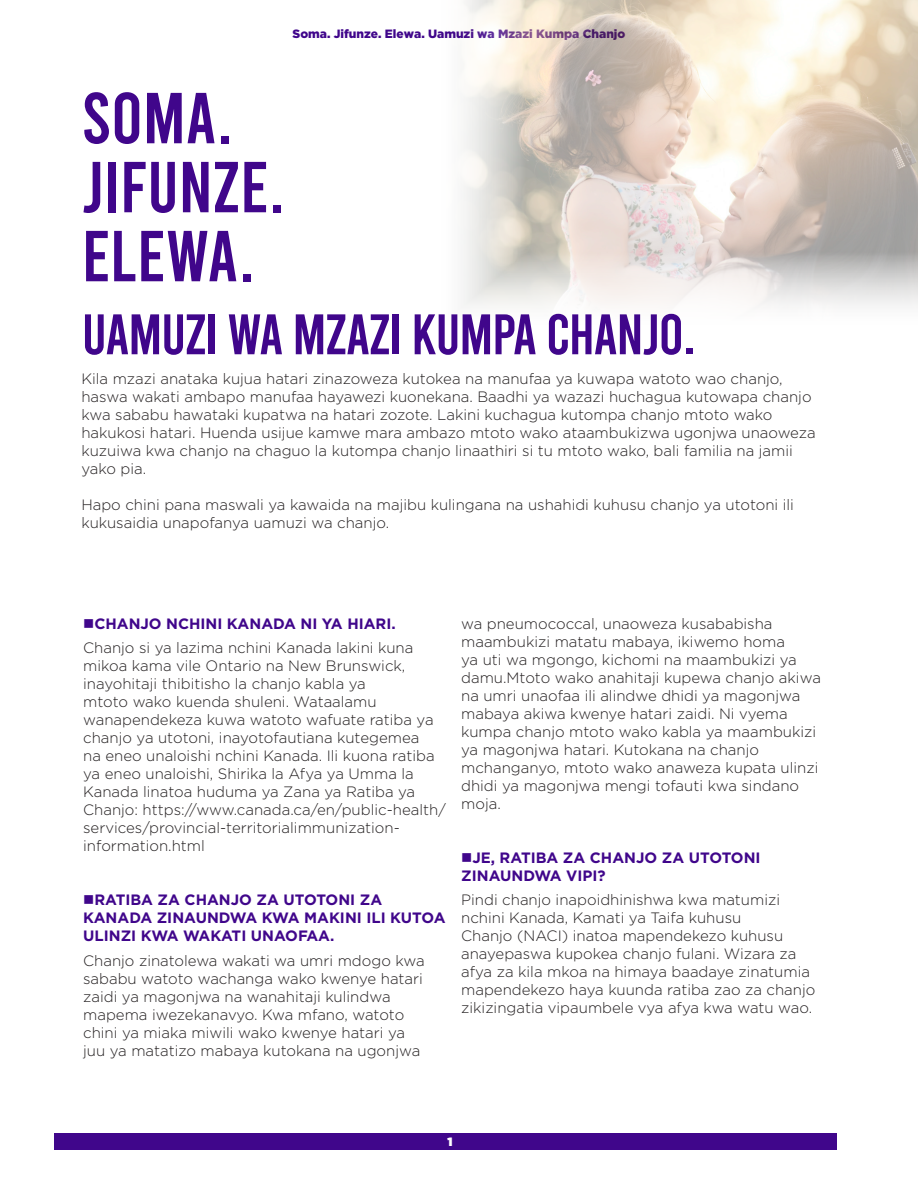
<style>
.page{position:relative;width:918px;height:1188px;background:#fff}
.page>*{position:absolute;margin:0;border:0;box-sizing:border-box;transform-origin:0 0}
.Body_text{font:72px "Bebas";color:#40068b}
.Sub_heading_2{font:57px "Bebas";letter-spacing:-.02em;color:#40068b}
.Body_text-2{font:300 15px/18px "Gotham";color:#231f20}
.Sub_heading_2-2{font:700 15px/18px "Gotham";color:#40068b}
.t1{font:900 12px "Gotham";color:#40068b}
.t2{font:900 12px "Gotham";color:#fff}
</style>
<div class="page">
<div style="left:81px;top:1133px;width:756px;height:16px;background:#40068b"></div>
<div style="left:54px;top:1133px;width:756px;height:16px;background:#40068b"></div>
<img style="left:463px;top:0;width:455px;height:306px">
<p class="t1" style="left:293px;top:27px;width:334px">Soma. Jifunze. Elewa. Uamuzi wa Mzazi Kumpa Chanjo</p>
<p class="Body_text" style="left:82px;top:82px;width:154px">SOMA.</p>
<p class="Body_text" style="left:82px;top:151px;width:205px">JIFUNZE.</p>
<p class="Body_text" style="left:82px;top:220px;width:175px">ELEWA.</p>
<p class="Sub_heading_2" style="left:82px;top:306px;width:616px">UAMUZI WA MZAZI KUMPA CHANJO.</p>
<p class="Body_text-2" style="left:81px;top:370px;width:736px">Kila mzazi anataka kujua hatari zinazoweza kutokea na manufaa ya kuwapa watoto wao chanjo, haswa wakati ambapo manufaa hayawezi kuonekana. Baadhi ya wazazi huchagua kutowapa chanjo kwa sababu hawataki kupatwa na hatari zozote. Lakini kuchagua kutompa chanjo mtoto wako hakukosi hatari. Huenda usijue kamwe mara ambazo mtoto wako ataambukizwa ugonjwa unaoweza kuzuiwa kwa chanjo na chaguo la kutompa chanjo linaathiri si tu mtoto wako, bali familia na jamii yako pia.</p>
<p class="Body_text-2" style="left:81px;top:496px;width:714px">Hapo chini pana maswali ya kawaida na majibu kulingana na ushahidi kuhusu chanjo ya utotoni ili kukusaidia unapofanya uamuzi wa chanjo.</p>
<p class="Sub_heading_2-2" style="left:83px;top:614px;width:314px">■CHANJO NCHINI KANADA NI YA HIARI.</p>
<p class="Body_text-2" style="left:83px;top:639px;width:364px">Chanjo si ya lazima nchini Kanada lakini kuna mikoa kama vile Ontario na New Brunswick, inayohitaji thibitisho la chanjo kabla ya<br>mtoto wako kuenda shuleni. Wataalamu wanapendekeza kuwa watoto wafuate ratiba ya chanjo ya utotoni, inayotofautiana kutegemea<br>na eneo unaloishi nchini Kanada. Ili kuona ratiba ya eneo unaloishi, Shirika la Afya ya Umma la Kanada linatoa huduma ya Zana ya Ratiba ya Chanjo: https://www.canada.ca/en/public-health/ services/provincial-territorialimmunization&shy;information.html</p>
<p class="Sub_heading_2-2" style="left:83px;top:891px;width:364px">■RATIBA ZA CHANJO ZA UTOTONI ZA<br>KANADA ZINAUNDWA KWA MAKINI ILI KUTOA<br>ULINZI KWA WAKATI UNAOFAA.</p>
<p class="Body_text-2" style="left:83px;top:951px;width:343px">Chanjo zinatolewa wakati wa umri mdogo kwa sababu watoto wachanga wako kwenye hatari zaidi ya magonjwa na wanahitaji kulindwa mapema iwezekanavyo. Kwa mfano, watoto chini ya miaka miwili wako kwenye hatari ya juu ya matatizo mabaya kutokana na ugonjwa</p>
<p class="Body_text-2" style="left:461px;top:614px;width:361px">wa pneumococcal, unaoweza kusababisha maambukizi matatu mabaya, ikiwemo homa<br>ya uti wa mgongo, kichomi na maambukizi ya damu.Mtoto wako anahitaji kupewa chanjo akiwa na umri unaofaa ili alindwe dhidi ya magonjwa mabaya akiwa kwenye hatari zaidi. Ni vyema kumpa chanjo mtoto wako kabla ya maambukizi ya magonjwa hatari. Kutokana na chanjo mchanganyo, mtoto wako anaweza kupata ulinzi dhidi ya magonjwa mengi tofauti kwa sindano moja.</p>
<p class="Sub_heading_2-2" style="left:461px;top:848px;width:301px">■JE, RATIBA ZA CHANJO ZA UTOTONI<br>ZINAUNDWA VIPI?</p>
<p class="Body_text-2" style="left:461px;top:891px;width:356px">Pindi chanjo inapoidhinishwa kwa matumizi nchini Kanada, Kamati ya Taifa kuhusu<br>Chanjo (NACI) inatoa mapendekezo kuhusu anayepaswa kupokea chanjo fulani. Wizara za afya za kila mkoa na himaya baadaye zinatumia mapendekezo haya kuunda ratiba zao za chanjo zikizingatia vipaumbele vya afya kwa watu wao.</p>
<p class="t2" style="left:447px;top:1133px;width:7px">1</p>
</div>
